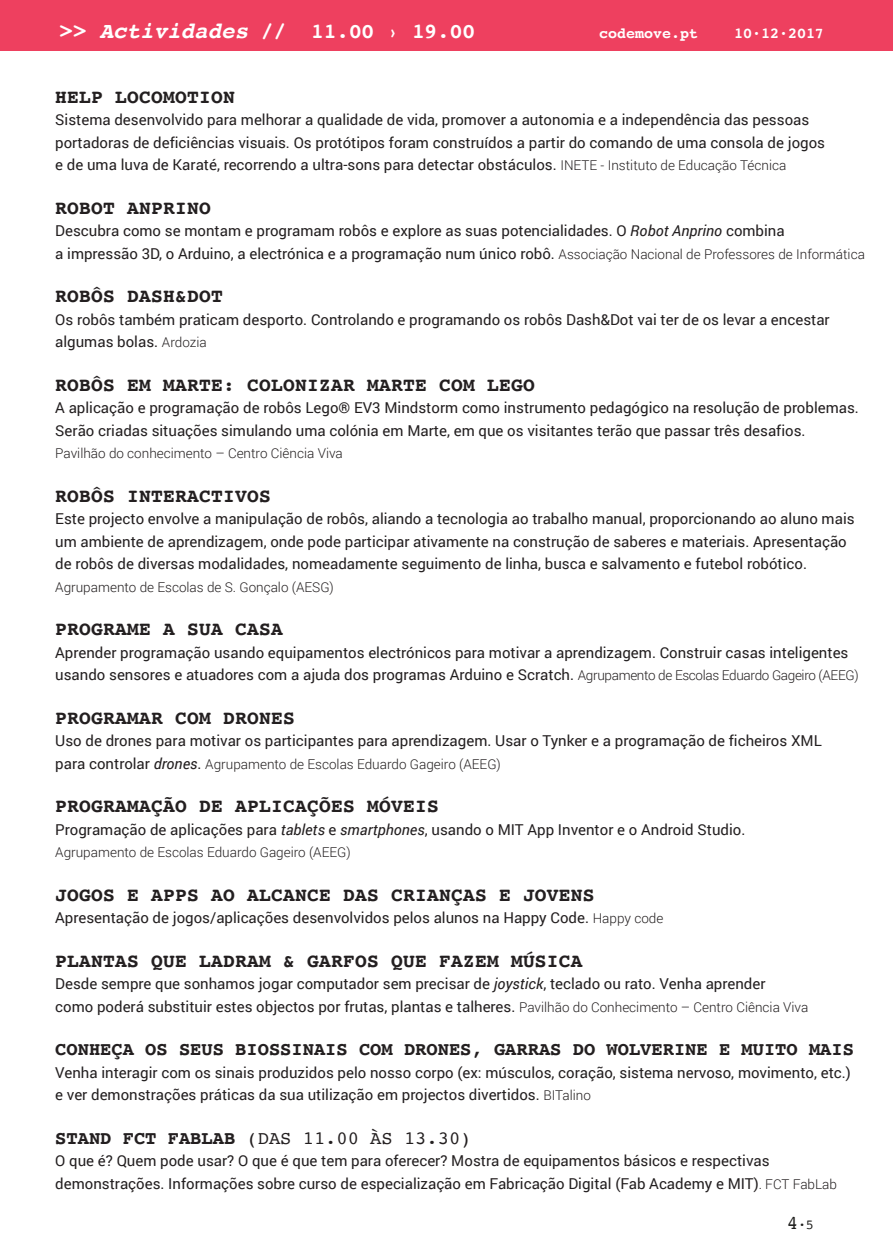
<style>
.page{position:relative;width:893px;height:1257px;background:#fff}
.page>*{position:absolute;margin:0;border:0;box-sizing:border-box;transform-origin:0 0}
.t1{font:700 21px "Courier";color:#fff}
.t2{font:700 19.5px "Courier";letter-spacing:.015em;color:#231f20}
.t3{font:700 18.75px "Courier";color:#231f20}
.t4{font:18.75px "Courier";color:#231f20}
.t5{font:15px/22.5px "Roboto";color:#231f20}
.t6{font:700 15px "Courier";color:#fff}
.t7{font:300 13.5px "Roboto";color:#231f20}
.t8{font:13.5px "Courier";color:#1d1d1b}
.s1{font-size:22.5px}
.s2{font-style:italic;font-size:22.5px}
.s3{font-weight:300;font-size:13.5px}
.s4{font-style:italic}
.s5{font-weight:400;font-size:15px}
.s6{font-weight:400;font-style:italic;font-size:15px}
.s7{font-weight:700}
.s8{font-size:19.5px}
</style>
<div class="page">
<div style="left:0;top:0;width:893px;height:51px;background:#ee405f"></div>
<h1 class="t1" style="left:59px;top:15px;width:417px"><span class="s1">&gt;&gt;</span> <span class="s2">Actividades</span> // 11.00 › 19.00</h1>
<p class="t6" style="left:599px;top:22px;width:100px">codemove.pt</p>
<p class="t6" style="left:734px;top:22px;width:91px">10·12·2017</p>
<h2 class="t2" style="left:55px;top:81px;width:181px">HELP LOCOMOTION</h2>
<p class="t5" style="left:55px;top:108px;width:771px">Sistema desenvolvido para melhorar a qualidade de vida, promover a autonomia e a independência das pessoas portadoras de deficiências visuais. Os protótipos foram construídos a partir do comando de uma consola de jogos e de uma luva de Karaté, recorrendo a ultra-sons para detectar obstáculos. <span class="s3">INETE - Instituto de Educação Técnica</span></p>
<h2 class="t2" style="left:55px;top:192px;width:157px">ROBOT ANPRINO</h2>
<p class="t5" style="left:55px;top:219px;width:811px">Descubra como se montam e programam robôs e explore as suas potencialidades. O <span class="s4">Robot Anprino</span> combina<br>a impressão 3D, o Arduino, a electrónica e a programação num único robô. <span class="s3">Associação Nacional de Professores de Informática</span></p>
<h2 class="t2" style="left:55px;top:280px;width:169px">ROBÔS DASH&amp;DOT</h2>
<p class="t5" style="left:55px;top:308px;width:776px">Os robôs também praticam desporto. Controlando e programando os robôs Dash&amp;Dot vai ter de os levar a encestar algumas bolas. <span class="s3">Ardozia</span></p>
<h2 class="t2" style="left:55px;top:369px;width:481px">ROBÔS EM MARTE: COLONIZAR MARTE COM LEGO</h2>
<p class="t5" style="left:55px;top:396px;width:805px">A aplicação e programação de robôs Lego® EV3 Mindstorm como instrumento pedagógico na resolução de problemas.<br>Serão criadas situações simulando uma colónia em Marte, em que os visitantes terão que passar três desafios.</p>
<p class="t7" style="left:55px;top:444px;width:289px">Pavilhão do conhecimento – Centro Ciência Viva</p>
<h2 class="t2" style="left:55px;top:480px;width:217px">ROBÔS INTERACTIVOS</h2>
<p class="t5" style="left:55px;top:507px;width:801px">Este projecto envolve a manipulação de robôs, aliando a tecnologia ao trabalho manual, proporcionando ao aluno mais um ambiente de aprendizagem, onde pode participar ativamente na construção de saberes e materiais. Apresentação de robôs de diversas modalidades, nomeadamente seguimento de linha, busca e salvamento e futebol robótico.</p>
<p class="t7" style="left:55px;top:578px;width:280px">Agrupamento de Escolas de S. Gonçalo (AESG)</p>
<h2 class="t2" style="left:55px;top:613px;width:229px">PROGRAME A SUA CASA</h2>
<p class="t5" style="left:55px;top:641px;width:805px">Aprender programação usando equipamentos electrónicos para motivar a aprendizagem. Construir casas inteligentes usando sensores e atuadores com a ajuda dos programas Arduino e Scratch. <span class="s3">Agrupamento de Escolas Eduardo Gageiro (AEEG)</span></p>
<h2 class="t2" style="left:55px;top:702px;width:241px">PROGRAMAR COM DRONES</h2>
<p class="t5" style="left:55px;top:729px;width:768px">Uso de drones para motivar os participantes para aprendizagem. Usar o Tynker e a programação de ficheiros XML</p>
<p class="t7" style="left:55px;top:755px;width:447px"><span class="s5">para controlar</span> <span class="s6">drones</span><span class="s5">.</span> Agrupamento de Escolas Eduardo Gageiro (AEEG)</p>
<h2 class="t2" style="left:55px;top:790px;width:385px">PROGRAMAÇÃO DE APLICAÇÕES MÓVEIS</h2>
<p class="t5" style="left:55px;top:818px;width:692px">Programação de aplicações para <span class="s4">tablets</span> e <span class="s4">smartphones</span>, usando o MIT App Inventor e o Android Studio.</p>
<p class="t7" style="left:55px;top:843px;width:297px">Agrupamento de Escolas Eduardo Gageiro (AEEG)</p>
<h2 class="t2" style="left:55px;top:879px;width:541px">JOGOS E APPS AO ALCANCE DAS CRIANÇAS E JOVENS</h2>
<p class="t5" style="left:55px;top:906px;width:610px">Apresentação de jogos/aplicações desenvolvidos pelos alunos na Happy Code. <span class="s3">Happy code</span></p>
<h2 class="t2" style="left:55px;top:945px;width:529px">PLANTAS QUE LADRAM &amp; GARFOS QUE FAZEM MÚSICA</h2>
<p class="t5" style="left:55px;top:972px;width:755px">Desde sempre que sonhamos jogar computador sem precisar de <span class="s4">joystick</span>, teclado ou rato. Venha aprender<br>como poderá substituir estes objectos por frutas, plantas e talheres. <span class="s3">Pavilhão do Conhecimento – Centro Ciência Viva</span></p>
<p class="t3" style="left:55px;top:1034px;width:800px">CONHEÇA OS SEUS BIOSSINAIS COM DRONES, GARRAS DO WOLVERINE E MUITO MAIS</p>
<p class="t5" style="left:55px;top:1061px;width:797px">Venha interagir com os sinais produzidos pelo nosso corpo (ex: músculos, coração, sistema nervoso, movimento, etc.) e ver demonstrações práticas da sua utilização em projectos divertidos. <span class="s3">BITalino</span></p>
<p class="t4" style="left:55px;top:1123px;width:418px"><span class="s7">STAND FCT FABLAB</span> (DAS 11.00 ÀS 13.30)</p>
<p class="t5" style="left:55px;top:1149px;width:783px">O que é? Quem pode usar? O que é que tem para oferecer? Mostra de equipamentos básicos e respectivas demonstrações. Informações sobre curso de especialização em Fabricação Digital (Fab Academy e MIT)<span class="s3">. FCT FabLab</span></p>
<p class="t8" style="left:787px;top:1215px;width:29px"><span class="s8">4</span>·5</p>
</div>
